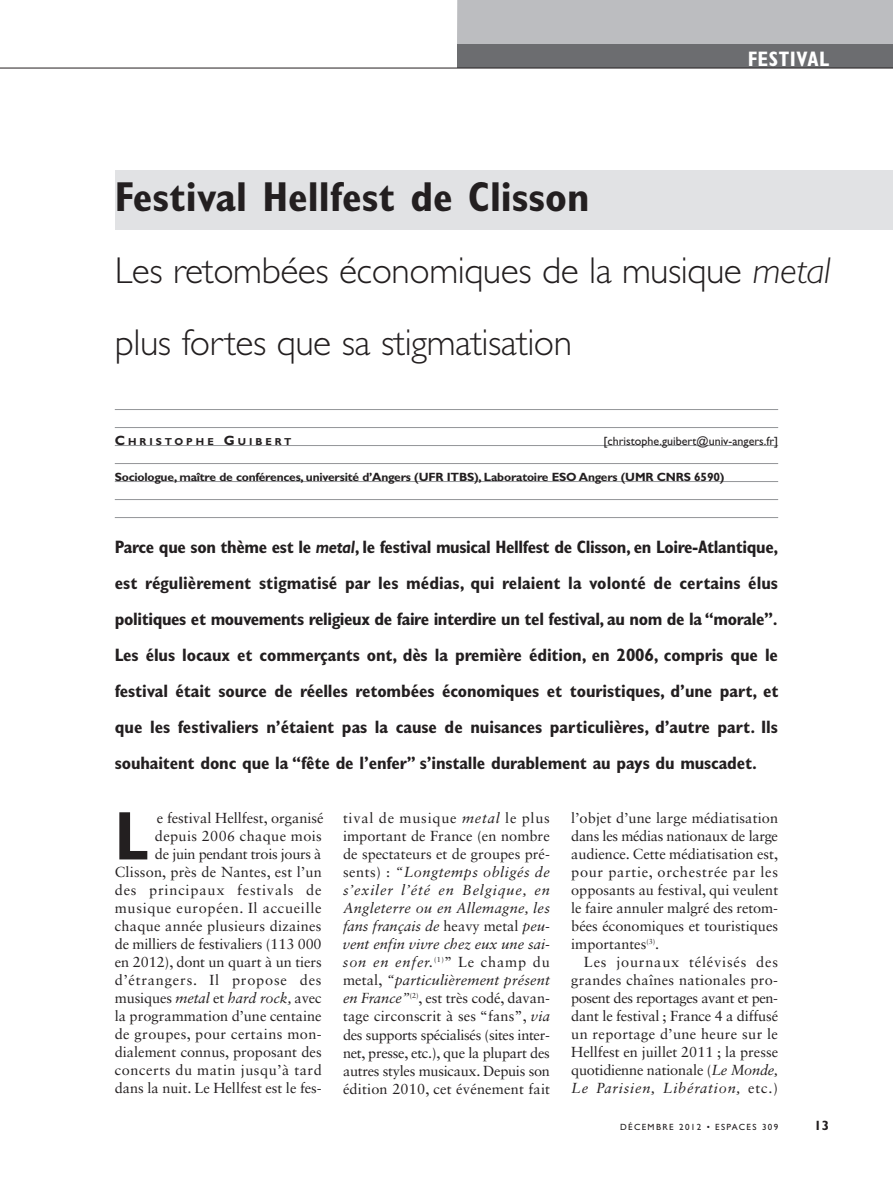
<style>
.page{position:relative;width:893px;height:1178px;background:#fff}
.page>*{position:absolute;margin:0;border:0;box-sizing:border-box;transform-origin:0 0}
.t1{font:700 condensed 69px "Gill Sans Std";color:#231f20}
.t2{font:700 condensed 42px "Gill Sans Std";color:#231f20}
.t3{font:300 37.5px/72px "Gill Sans Std";letter-spacing:-.015em;color:#231f20}
.t4{font:700 condensed 21px "Gill Sans Std";letter-spacing:.025em;color:#fff}
.t5{font:700 condensed 18px/36px "Gill Sans Std";letter-spacing:-.01em;color:#231f20;text-align:justify}
.t6{font:14.55px/18px "Sabon LT Std";color:#231f20;text-align:justify}
.t7{font:700 13.5px "Gill Sans Std";color:#231f20}
.t8{font:700 12px "Gill Sans Std";letter-spacing:-.015em;color:#231f20}
.t9{font:12px "Gill Sans Std";color:#231f20}
.t10{font:700 10.2px "Gill Sans Std";letter-spacing:.295em;color:#231f20}
.t11{font:9px "Gill Sans Std";letter-spacing:.15em;color:#231f20}
.s1{font-style:italic}
.s2{font-size:13.5px}
.s3{font-style:italic;font-stretch:normal}
</style>
<div class="page">
<div style="left:457px;top:0;width:436px;height:44px;background:#bcbdc0"></div>
<div style="left:457px;top:44px;width:436px;height:24px;background:#6c6d70"></div>
<hr style="left:0;top:68px;width:893px;height:1px;background:#231f20">
<div style="left:115px;top:170px;width:778px;height:59px;background:#e1e2e4"></div>
<hr style="left:115px;top:409px;width:663px;height:1px;background:#939598">
<hr style="left:115px;top:427px;width:663px;height:1px;background:#939598">
<hr style="left:115px;top:445px;width:663px;height:1px;background:#939598">
<hr style="left:115px;top:463px;width:663px;height:1px;background:#939598">
<hr style="left:115px;top:481px;width:663px;height:1px;background:#939598">
<hr style="left:115px;top:499px;width:663px;height:1px;background:#939598">
<hr style="left:115px;top:517px;width:663px;height:1px;background:#939598">
<h2 class="t2" style="left:115px;top:181px;width:476px">Festival Hellfest de Clisson</h2>
<h3 class="t4" style="left:748px;top:50px;width:83px">FESTIVAL</h3>
<h3 class="t3" style="left:115px;top:238px;width:717px">Les retombées économiques de la musique <span class="s1">metal </span>plus fortes que sa stigmatisation</h3>
<p class="t10" style="left:115px;top:438px;width:178px"><span class="s2">C</span>HRISTOPHE <span class="s2">G</span>UIBERT</p>
<p class="t9" style="left:604px;top:437px;width:176px">[christophe.guibert@univ-angers.fr]</p>
<p class="t8" style="left:115px;top:473px;width:611px">Sociologue, maître de conférences, université d’Angers (UFR ITBS), Laboratoire ESO Angers (UMR CNRS 6590)</p>
<p class="t5" style="left:115px;top:531px;width:665px">Parce que son thème est le <span class="s3">metal</span>, le festival musical Hellfest de Clisson, en Loire-Atlantique, est régulièrement stigmatisé par les médias, qui relaient la volonté de certains élus politiques et mouvements religieux de faire interdire un tel festival, au nom de la “morale”.<br>Les élus locaux et commerçants ont, dès la première édition, en 2006, compris que le festival était source de réelles retombées économiques et touristiques, d’une part, et que les festivaliers n’étaient pas la cause de nuisances particulières, d’autre part. Ils souhaitent donc que la “fête de l’enfer” s’installe durablement au pays du muscadet.</p>
<h1 class="t1" style="left:115px;top:810px;width:35px">L</h1>
<p class="t6" style="left:343px;top:810px;width:209px">tival de musique <span class="s1">metal</span> le plus important de France (en nombre de spectateurs et de groupes pré&shy;sents) : <span class="s1">“Longtemps obligés de s’exiler l’été en Belgique, en Angleterre ou en Allemagne, les fans français de</span> heavy metal <span class="s1">peu&shy;vent enfin vivre chez eux une sai&shy;son en enfer.</span><sup>(1)</sup>” Le champ du metal, <span class="s1">“particulièrement présent en France”</span><sup>(2)</sup>, est très codé, davan&shy;tage circonscrit à ses “fans”, <span class="s1">via </span>des supports spécialisés (sites inter&shy;net, presse, etc.), que la plupart des autres styles musicaux. Depuis son édition 2010, cet événement fait</p>
<p class="t6" style="left:115px;top:810px;width:210px;text-align:right">e festival Hellfest, organisé depuis 2006 chaque mois<br>de juin pendant trois jours à<br>Clisson, près de Nantes, est l’un des principaux festivals de musique européen. Il accueille chaque année plusieurs dizaines de milliers de festivaliers (113 000 en 2012), dont un quart à un tiers d’étrangers. Il propose des musiques <span class="s1">metal</span> et <span class="s1">hard rock,</span> avec la programmation d’une centaine de groupes, pour certains mon&shy;dialement connus, proposant des concerts du matin jusqu’à tard dans la nuit. Le Hellfest est le fes-</p>
<p class="t6" style="left:571px;top:810px;width:208px">l’objet d’une large médiatisation dans les médias nationaux de large audience. Cette médiatisation est, pour partie, orchestrée par les opposants au festival, qui veulent le faire annuler malgré des retom&shy;bées économiques et touristiques importantes<sup>(3)</sup>.</p>
<p class="t6" style="left:571px;top:954px;width:208px;text-indent:13px">Les journaux télévisés des grandes chaînes nationales pro&shy;posent des reportages avant et pen&shy;dant le festival ; France 4 a diffusé un reportage d’une heure sur le Hellfest en juillet 2011 ; la presse quotidienne nationale (<span class="s1">Le Monde, Le Parisien, Libération,</span> etc.)</p>
<p class="t11" style="left:620px;top:1123px;width:160px">DÉCEMBRE 2012 • ESPACES 309</p>
<p class="t7" style="left:814px;top:1120px;width:16px">13</p>
</div>
